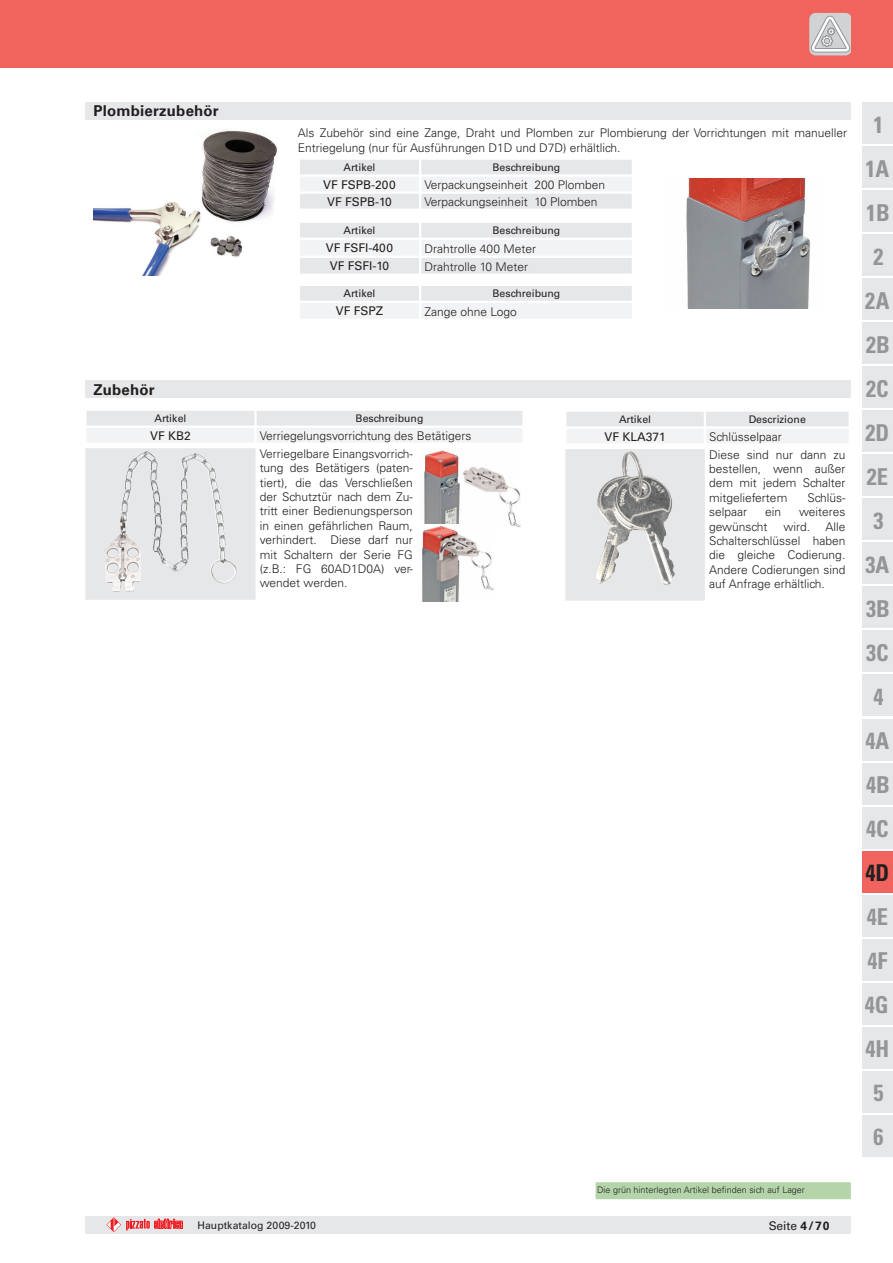
<style>
.page{position:relative;width:893px;height:1263px;background:#fff}
.page>*{position:absolute;margin:0;border:0;box-sizing:border-box;transform-origin:0 0}
.t1{font:700 condensed 23.25px/44px "Univers";color:#939598;text-align:center}
.t2{font:700 condensed 23.25px "Univers";color:#231f20}
.t3{font:700 15px "Univers";letter-spacing:.01em;color:#231f20}
.t4{font:300 12px/14.4px "Univers";color:#231f20}
.t5{font:12px "Univers";color:#231f20}
.t6{font:10.5px "Univers";color:#231f20}
.t7{font:300 9px "Univers";color:#231f20}
.s1{font-weight:700}
</style>
<div class="page">
<div style="left:0;top:0;width:892px;height:68px;background:#f1635d"></div>
<div style="left:85px;top:1216px;width:765px;height:17px;background:#e6e7e9"></div>
<svg style="left:106px;top:1217px;width:77px;height:15px"></svg>
<svg style="left:809px;top:13px;width:41px;height:42px;background:#ceccce"></svg>
<div style="left:862px;top:190px;width:30px;height:42px;background:#e6e7e9"></div>
<div style="left:862px;top:102px;width:30px;height:42px;background:#e6e7e9"></div>
<div style="left:862px;top:146px;width:30px;height:42px;background:#e6e7e9"></div>
<div style="left:862px;top:234px;width:30px;height:42px;background:#e6e7e9"></div>
<div style="left:862px;top:278px;width:30px;height:42px;background:#e6e7e9"></div>
<div style="left:862px;top:322px;width:30px;height:42px;background:#e6e7e9"></div>
<div style="left:862px;top:366px;width:30px;height:42px;background:#e6e7e9"></div>
<div style="left:862px;top:410px;width:30px;height:42px;background:#e6e7e9"></div>
<div style="left:862px;top:454px;width:30px;height:42px;background:#e6e7e9"></div>
<div style="left:862px;top:498px;width:30px;height:42px;background:#e6e7e9"></div>
<div style="left:862px;top:543px;width:30px;height:41px;background:#e6e7e9"></div>
<div style="left:862px;top:587px;width:30px;height:41px;background:#e6e7e9"></div>
<div style="left:862px;top:631px;width:30px;height:41px;background:#e6e7e9"></div>
<div style="left:862px;top:675px;width:30px;height:41px;background:#e6e7e9"></div>
<div style="left:862px;top:719px;width:30px;height:41px;background:#e6e7e9"></div>
<div style="left:862px;top:763px;width:30px;height:41px;background:#e6e7e9"></div>
<div style="left:862px;top:807px;width:30px;height:41px;background:#e6e7e9"></div>
<div style="left:862px;top:895px;width:30px;height:42px;background:#e6e7e9"></div>
<div style="left:862px;top:939px;width:30px;height:42px;background:#e6e7e9"></div>
<div style="left:862px;top:983px;width:30px;height:42px;background:#e6e7e9"></div>
<div style="left:862px;top:1027px;width:30px;height:42px;background:#e6e7e9"></div>
<div style="left:862px;top:1071px;width:30px;height:42px;background:#e6e7e9"></div>
<div style="left:862px;top:1115px;width:30px;height:42px;background:#e6e7e9"></div>
<div style="left:862px;top:851px;width:30px;height:42px;background:#f1635d"></div>
<img style="left:94px;top:130px;width:183px;height:145px">
<img style="left:686px;top:178px;width:124px;height:130px">
<div style="left:596px;top:1183px;width:254px;height:15px;background:#b4d4aa"></div>
<div style="left:595px;top:1182px;width:255px;height:17px;border:2px solid #b4d4aa"></div>
<div style="left:85px;top:102px;width:765px;height:17px;background:#e6e7e9"></div>
<svg style="left:300px;top:160px;width:332px;height:49px"></svg>
<hr style="left:482px;top:192px;width:152px;height:2px;background:#fff">
<hr style="left:631px;top:194px;width:3px;height:15px;background:#fff">
<svg style="left:300px;top:286px;width:332px;height:32px"></svg>
<hr style="left:482px;top:301px;width:152px;height:2px;background:#fff">
<hr style="left:631px;top:303px;width:3px;height:16px;background:#fff">
<svg style="left:300px;top:223px;width:332px;height:51px"></svg>
<hr style="left:482px;top:256px;width:152px;height:2px;background:#fff">
<hr style="left:631px;top:258px;width:3px;height:16px;background:#fff">
<div style="left:85px;top:380px;width:765px;height:17px;background:#e6e7e9"></div>
<svg style="left:85px;top:448px;width:171px;height:152px;background:#e3e3e5"></svg>
<svg style="left:86px;top:411px;width:437px;height:31px"></svg>
<img style="left:151px;top:454px;width:11px;height:97px">
<img style="left:424px;top:450px;width:97px;height:78px">
<img style="left:422px;top:524px;width:72px;height:77px">
<svg style="left:565px;top:449px;width:140px;height:152px;background:#d5d6d6"></svg>
<svg style="left:566px;top:412px;width:283px;height:31px"></svg>
<img style="left:632px;top:452px;width:37px;height:40px">
<p class="t3" style="left:94px;top:106px;width:127px">Plombierzubehör</p>
<p class="t3" style="left:94px;top:384px;width:62px">Zubehör</p>
<p class="t4" style="left:298px;top:127px;width:551px">Als Zubehör sind eine Zange, Draht und Plomben zur Plombierung der Vorrichtungen mit manueller<br>Entriegelung (nur für Ausführungen D1D und D7D) erhältlich.</p>
<p class="t6" style="left:343px;top:163px;width:34px">Artikel</p>
<p class="t6" style="left:492px;top:163px;width:69px">Beschreibung</p>
<p class="t5" style="left:323px;top:180px;width:74px">VF FSPB-200</p>
<p class="t4" style="left:424px;top:179px;width:182px">Verpackungseinheit 200 Plomben</p>
<p class="t5" style="left:327px;top:197px;width:66px">VF FSPB-10</p>
<p class="t4" style="left:424px;top:196px;width:175px">Verpackungseinheit 10 Plomben</p>
<p class="t6" style="left:343px;top:227px;width:34px">Artikel</p>
<p class="t6" style="left:492px;top:227px;width:69px">Beschreibung</p>
<p class="t5" style="left:326px;top:243px;width:69px">VF FSFI-400</p>
<p class="t4" style="left:424px;top:242px;width:113px">Drahtrolle 400 Meter</p>
<p class="t5" style="left:330px;top:261px;width:61px">VF FSFI-10</p>
<p class="t4" style="left:424px;top:260px;width:105px">Drahtrolle 10 Meter</p>
<p class="t6" style="left:343px;top:290px;width:34px">Artikel</p>
<p class="t6" style="left:492px;top:290px;width:69px">Beschreibung</p>
<p class="t5" style="left:336px;top:306px;width:49px">VF FSPZ</p>
<p class="t4" style="left:424px;top:305px;width:94px">Zange ohne Logo</p>
<p class="t6" style="left:154px;top:415px;width:34px">Artikel</p>
<p class="t6" style="left:355px;top:415px;width:69px">Beschreibung</p>
<p class="t5" style="left:150px;top:431px;width:42px">VF KB2</p>
<p class="t4" style="left:260px;top:428px;width:213px;line-height:17.7px">Verriegelungsvorrichtung des Betätigers<br>Verriegelbare Einangsvorrich-</p>
<p class="t4" style="left:260px;top:462px;width:155px;text-align:justify">tung des Betätigers (paten&shy;tiert), die das Verschließen der Schutztür nach dem Zu&shy;tritt einer Bedienungsperson in einen gefährlichen Raum, verhindert. Diese darf nur mit Schaltern der Serie FG (z.B.: FG 60AD1D0A) ver&shy;wendet werden.</p>
<p class="t6" style="left:619px;top:415px;width:34px">Artikel</p>
<p class="t6" style="left:748px;top:415px;width:59px">Descrizione</p>
<p class="t5" style="left:604px;top:432px;width:63px">VF KLA371</p>
<p class="t4" style="left:709px;top:429px;width:138px;line-height:17.7px">Schlüsselpaar<br>Diese sind nur dann zu</p>
<p class="t4" style="left:709px;top:463px;width:138px;text-align:justify">bestellen, wenn außer dem mit jedem Schalter mitgeliefertem</p>
<p class="t4" style="left:807px;top:491px;width:40px">Schlüs-</p>
<p class="t4" style="left:709px;top:506px;width:40px">selpaar</p>
<p class="t4" style="left:765px;top:506px;width:18px">ein</p>
<p class="t4" style="left:799px;top:506px;width:48px">weiteres</p>
<p class="t4" style="left:709px;top:520px;width:60px">gewünscht</p>
<p class="t4" style="left:783px;top:520px;width:28px">wird.</p>
<p class="t4" style="left:709px;top:520px;width:138px;text-align:justify;text-indent:116px">Alle Schalterschlüssel haben die gleiche Codierung.<br>Andere Codierungen sind auf Anfrage erhältlich.</p>
<p class="t7" style="left:597px;top:1186px;width:209px">Die grün hinterlegten Artikel befinden sich auf Lager</p>
<p class="t6" style="left:197px;top:1221px;width:120px">Hauptkatalog 2009-2010</p>
<p class="t5" style="left:768px;top:1221px;width:62px">Seite <span class="s1">4/70</span></p>
<h1 class="t1" style="left:865px;top:105px;width:25px">1<br>1A</h1>
<h1 class="t1" style="left:866px;top:193px;width:25px">1B</h1>
<h1 class="t1" style="left:865px;top:237px;width:26px">2<br>2A<br>2B<br>2C<br>2D<br>2E<br>3<br>3A<br>3B<br>3C<br>4<br>4A<br>4B<br>4C</h1>
<h1 class="t2" style="left:865px;top:864px;width:25px">4D</h1>
<h1 class="t1" style="left:864px;top:897px;width:26px">4E<br>4F<br>4G<br>4H<br>5<br>6</h1>
</div>
